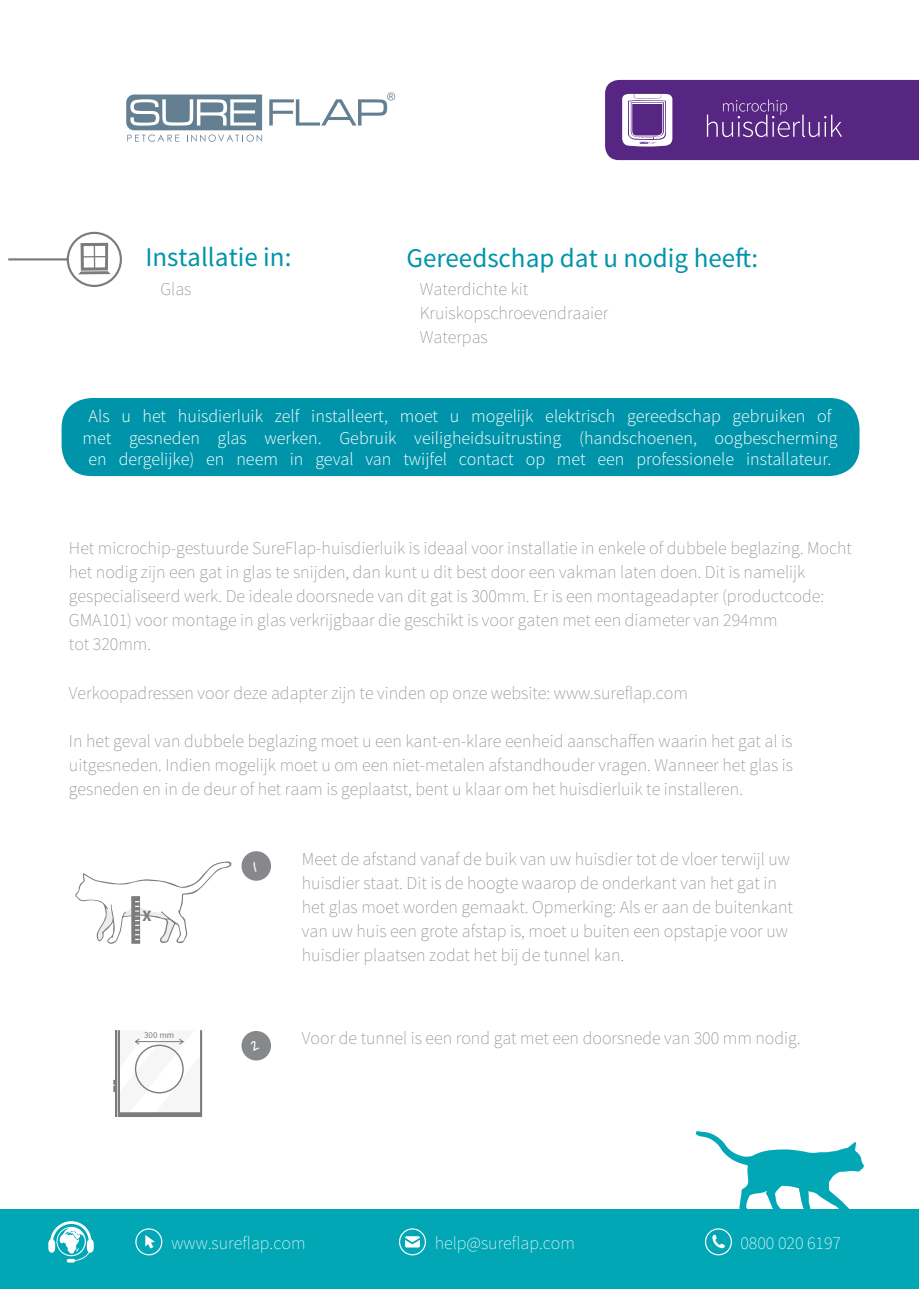
<style>
.page{position:relative;width:919px;height:1289px;background:#fff}
.page>*{position:absolute;margin:0;border:0;box-sizing:border-box;transform-origin:0 0}
.t1{font:27px "Source Sans Pro";color:#0094aa}
.t2{font:200 18px/24px "Source Sans Pro";color:#86888c}
.t3{font:300 18px/21.6px "Source Sans Pro";color:#fff;text-align:center}
.t4{font:200 18px "Source Sans Pro";color:#fff}
.t5{font:700 15.9px "Source Sans Pro";color:#7a7c7e}
.t6{font:11.85px "Gloria Hallelujah";color:#fff}
.t7{font:9px "Source Sans Pro";color:#7a7c7e}
</style>
<div class="page">
<svg style="left:605px;top:80px;width:313px;height:80px;background:#65378c"></svg>
<div style="left:0;top:1208px;width:918px;height:80px;background:#02a7b6"></div>
<svg style="left:48px;top:1221px;width:46px;height:41px"></svg>
<svg style="left:135px;top:1228px;width:27px;height:27px"></svg>
<svg style="left:695px;top:1131px;width:169px;height:78px"></svg>
<svg style="left:399px;top:1228px;width:27px;height:27px"></svg>
<svg style="left:705px;top:1228px;width:27px;height:27px"></svg>
<svg style="left:269px;top:92px;width:126px;height:33px"></svg>
<svg style="left:126px;top:94px;width:136px;height:48px"></svg>
<div style="left:62px;top:398px;width:797px;height:78px;background:#0094aa;border-radius:30px"></div>
<div style="left:241px;top:1030px;width:30px;height:30px;background:#86888c;border-radius:50%"></div>
<svg style="left:8px;top:231px;width:114px;height:56px"></svg>
<svg style="left:113px;top:1030px;width:89px;height:86px"></svg>
<div style="left:241px;top:851px;width:30px;height:29px;background:#86888c;border-radius:50%"></div>
<svg style="left:75px;top:861px;width:157px;height:82px"></svg>
<p class="t1" style="left:145px;top:240px;width:147px">Installatie in:</p>
<p class="t2" style="left:160px;top:277px;width:33px">Glas</p>
<p class="t2" style="left:419px;top:277px;width:110px">Waterdichte kit</p>
<p class="t2" style="left:419px;top:301px;width:190px">Kruiskopschroevendraaier</p>
<p class="t2" style="left:419px;top:325px;width:70px">Waterpas</p>
<p class="t1" style="left:406px;top:241px;width:353px">Gereedschap dat u nodig heeft:</p>
<p class="t3" style="left:83px;top:405px;width:756px">Als u het huisdierluik zelf installeert, moet u mogelijk elektrisch gereedschap gebruiken of met gesneden glas werken. Gebruik veiligheidsuitrusting (handschoenen, oogbescherming en dergelijke) en neem in geval van twijfel contact op met een professionele installateur.</p>
<p class="t2" style="left:69px;top:536px;width:784px">Het microchip-gestuurde SureFlap-huisdierluik is ideaal voor installatie in enkele of dubbele beglazing. Mocht het nodig zijn een gat in glas te snijden, dan kunt u dit best door een vakman laten doen. Dit is namelijk gespecialiseerd werk. De ideale doorsnede van dit gat is 300mm. Er is een montageadapter (productcode:<br>GMA101) voor montage in glas verkrijgbaar die geschikt is voor gaten met een diameter van 294mm</p>
<p class="t2" style="left:69px;top:632px;width:84px">tot 320mm.</p>
<p class="t2" style="left:69px;top:680px;width:620px">Verkoopadressen voor deze adapter zijn te vinden op onze website: www.sureflap.com</p>
<p class="t2" style="left:69px;top:728px;width:725px;text-align:justify">In het geval van dubbele beglazing moet u een kant-en-klare eenheid aanschaffen waarin het gat al is uitgesneden. Indien mogelijk moet u om een niet-metalen afstandhouder vragen. Wanneer het glas is gesneden en in de deur of het raam is geplaatst, bent u klaar om het huisdierluik te installeren.</p>
<p class="t5" style="left:143px;top:905px;width:10px">X</p>
<p class="t7" style="left:144px;top:1029px;width:32px">300 mm</p>
<p class="t6" style="left:253px;top:860px;width:5px">1</p>
<p class="t6" style="left:251px;top:1040px;width:10px">2</p>
<p class="t2" style="left:302px;top:846px;width:492px">Meet de afstand vanaf de buik van uw huisdier tot de vloer terwijl uw huisdier staat. Dit is de hoogte waarop de onderkant van het gat in het glas moet worden gemaakt. Opmerking: Als er aan de buitenkant van uw huis een grote afstap is, moet u buiten een opstapje voor uw huisdier plaatsen zodat het bij de tunnel kan.</p>
<p class="t2" style="left:302px;top:1026px;width:500px">Voor de tunnel is een rond gat met een doorsnede van 300 mm nodig.</p>
<p class="t4" style="left:171px;top:1231px;width:135px">www.sureflap.com</p>
<p class="t4" style="left:434px;top:1231px;width:142px">help@sureflap.com</p>
<p class="t4" style="left:740px;top:1231px;width:102px">0800 020 6197</p>
</div>
